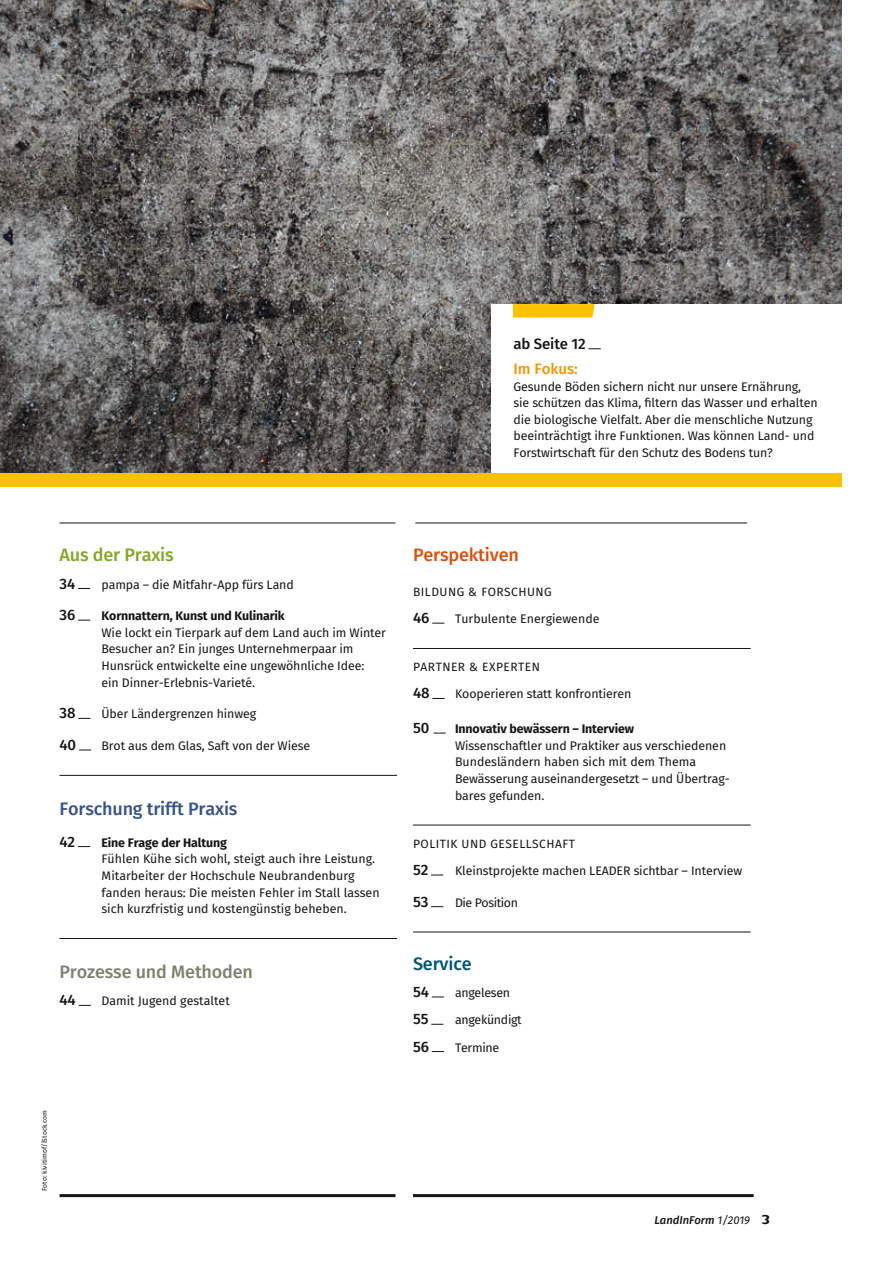
<style>
.page{position:relative;width:893px;height:1263px;background:#fff}
.page>*{position:absolute;margin:0;border:0;box-sizing:border-box;transform-origin:0 0}
.t1{font:500 18px "Fira Sans";letter-spacing:-.01em;color:#375389}
.t2{font:500 18px "Fira Sans";letter-spacing:-.01em;color:#7f806f}
.t3{font:500 18px "Fira Sans";letter-spacing:-.01em;color:#82a826}
.t4{font:500 18px "Fira Sans";letter-spacing:-.01em;color:#dd4f0d}
.t5{font:500 18px "Fira Sans";letter-spacing:-.01em;color:#025576}
.t6{font:500 15px "Fira Sans";letter-spacing:-.01em;color:#151616}
.t7{font:500 15px "Fira Sans";color:#f59403}
.t8{font:12.3px/16.6px "Fira Sans";letter-spacing:-.01em;color:#151616}
.t9{font:700 12.3px "Fira Sans";letter-spacing:-.01em;color:#151616}
.t10{font:12.3px "Fira Sans";letter-spacing:-.035em;color:#151616}
.t11{font:12px "Fira Sans";letter-spacing:.04em;color:#151616}
.t12{font:italic 500 11.25px "Fira Sans";color:#151616}
.t13{font:6.75px "Fira Sans";color:#151616}
.s1{font-weight:400}
.s2{font-family:"Authentic Sans Std";font-weight:700;font-style:normal;font-size:13.5px}
</style>
<div class="page">
<img style="left:0;top:0;width:842px;height:474px">
<svg style="left:78px;top:588px;width:12px;height:1px"></svg>
<svg style="left:78px;top:620px;width:12px;height:1px"></svg>
<svg style="left:78px;top:718px;width:12px;height:1px"></svg>
<svg style="left:79px;top:750px;width:12px;height:1px"></svg>
<hr style="left:60px;top:775px;width:337px;height:1px;background:#151616">
<svg style="left:78px;top:846px;width:12px;height:1px"></svg>
<hr style="left:60px;top:938px;width:337px;height:1px;background:#151616">
<svg style="left:79px;top:1005px;width:12px;height:1px"></svg>
<svg style="left:432px;top:623px;width:12px;height:1px"></svg>
<hr style="left:413px;top:648px;width:338px;height:1px;background:#151616">
<svg style="left:432px;top:698px;width:13px;height:1px"></svg>
<svg style="left:433px;top:733px;width:13px;height:1px"></svg>
<hr style="left:413px;top:825px;width:338px;height:1px;background:#151616">
<svg style="left:431px;top:875px;width:12px;height:1px"></svg>
<svg style="left:431px;top:906px;width:12px;height:1px"></svg>
<hr style="left:413px;top:932px;width:338px;height:1px;background:#151616">
<svg style="left:432px;top:997px;width:12px;height:1px"></svg>
<svg style="left:431px;top:1024px;width:12px;height:1px"></svg>
<svg style="left:432px;top:1051px;width:12px;height:1px"></svg>
<hr style="left:60px;top:523px;width:335px;height:1px;background:#151616">
<hr style="left:415px;top:523px;width:332px;height:1px;background:#151616">
<hr style="left:60px;top:1194px;width:335px;height:3px;background:#151616">
<hr style="left:413px;top:1194px;width:341px;height:3px;background:#151616">
<div style="left:491px;top:304px;width:376px;height:176px;background:#fff"></div>
<svg style="left:589px;top:348px;width:12px;height:1px"></svg>
<svg style="left:512px;top:304px;width:83px;height:14px"></svg>
<div style="left:0;top:474px;width:842px;height:13px;background:#fcc200"></div>
<p class="t6" style="left:513px;top:333px;width:74px">ab Seite 12</p>
<p class="t7" style="left:513px;top:358px;width:66px">Im Fokus:</p>
<p class="t8" style="left:513px;top:379px;width:306px">Gesunde Böden sichern nicht nur unsere Ernährung, sie schützen das Klima, filtern das Wasser und erhalten die biologische Vielfalt. Aber die menschliche Nutzung beeinträchtigt ihre Funktionen. Was können Land- und Forstwirtschaft für den Schutz des Bodens tun?</p>
<h1 class="t3" style="left:60px;top:542px;width:116px">Aus der Praxis</h1>
<p class="t6" style="left:60px;top:573px;width:17px">34</p>
<p class="t8" style="left:102px;top:577px;width:194px">pampa – die Mitfahr-App fürs Land</p>
<p class="t6" style="left:60px;top:604px;width:17px">36</p>
<p class="t9" style="left:102px;top:607px;width:185px">Kornnattern, Kunst und Kulinarik</p>
<p class="t8" style="left:102px;top:625px;width:286px">Wie lockt ein Tierpark auf dem Land auch im Winter Besucher an? Ein junges Unternehmerpaar im Hunsrück entwickelte eine ungewöhnliche Idee:<br>ein Dinner-Erlebnis-Varieté.</p>
<p class="t6" style="left:60px;top:703px;width:18px">38</p>
<p class="t8" style="left:102px;top:707px;width:156px">Über Ländergrenzen hinweg</p>
<p class="t6" style="left:60px;top:734px;width:18px">40</p>
<p class="t8" style="left:102px;top:738px;width:210px">Brot aus dem Glas, Saft von der Wiese</p>
<h1 class="t1" style="left:60px;top:796px;width:179px">Forschung trifft Praxis</h1>
<p class="t6" style="left:60px;top:831px;width:17px">42</p>
<p class="t9" style="left:102px;top:834px;width:127px">Eine Frage der Haltung</p>
<p class="t8" style="left:102px;top:851px;width:280px">Fühlen Kühe sich wohl, steigt auch ihre Leistung.<br>Mitarbeiter der Hochschule Neubrandenburg fanden heraus: Die meisten Fehler im Stall lassen sich kurzfristig und kostengünstig beheben.</p>
<h1 class="t2" style="left:60px;top:959px;width:195px">Prozesse und Methoden</h1>
<p class="t6" style="left:60px;top:989px;width:18px">44</p>
<p class="t8" style="left:102px;top:994px;width:130px">Damit Jugend gestaltet</p>
<p class="t13" style="left:40px;top:1191px;width:82px;rotate:-90deg">Foto: kivitimof/iStock.com</p>
<h1 class="t4" style="left:413px;top:542px;width:107px">Perspektiven</h1>
<p class="t11" style="left:413px;top:583px;width:140px">BILDUNG &amp; FORSCHUNG</p>
<p class="t6" style="left:413px;top:607px;width:18px">46</p>
<p class="t8" style="left:455px;top:611px;width:146px">Turbulente Energiewende</p>
<p class="t11" style="left:413px;top:658px;width:128px">PARTNER &amp; EXPERTEN</p>
<p class="t6" style="left:413px;top:683px;width:18px">48</p>
<p class="t8" style="left:455px;top:687px;width:178px">Kooperieren statt konfrontieren</p>
<p class="t6" style="left:413px;top:717px;width:18px">50</p>
<p class="t9" style="left:455px;top:720px;width:180px">Innovativ bewässern – Interview</p>
<p class="t8" style="left:455px;top:738px;width:276px">Wissenschaftler und Praktiker aus verschiedenen Bundesländern haben sich mit dem Thema Bewässerung auseinandergesetzt – und Übertrag&shy;bares gefunden.</p>
<p class="t11" style="left:413px;top:835px;width:163px">POLITIK UND GESELLSCHAFT</p>
<p class="t6" style="left:413px;top:859px;width:17px">52</p>
<p class="t8" style="left:455px;top:863px;width:289px">Kleinstprojekte machen LEADER sichtbar – Interview</p>
<p class="t6" style="left:413px;top:891px;width:17px">53</p>
<p class="t10" style="left:455px;top:894px;width:64px">Die Position</p>
<h1 class="t5" style="left:413px;top:951px;width:60px">Service</h1>
<p class="t6" style="left:413px;top:981px;width:17px">54</p>
<p class="t8" style="left:455px;top:985px;width:57px">angelesen</p>
<p class="t6" style="left:413px;top:1008px;width:17px">55</p>
<p class="t8" style="left:455px;top:1012px;width:68px">angekündigt</p>
<p class="t6" style="left:413px;top:1036px;width:17px">56</p>
<p class="t8" style="left:455px;top:1040px;width:46px">Termine</p>
<p class="t12" style="left:654px;top:1212px;width:117px">LandInForm <span class="s1">1/2019</span> <span class="s2">3</span></p>
</div>
